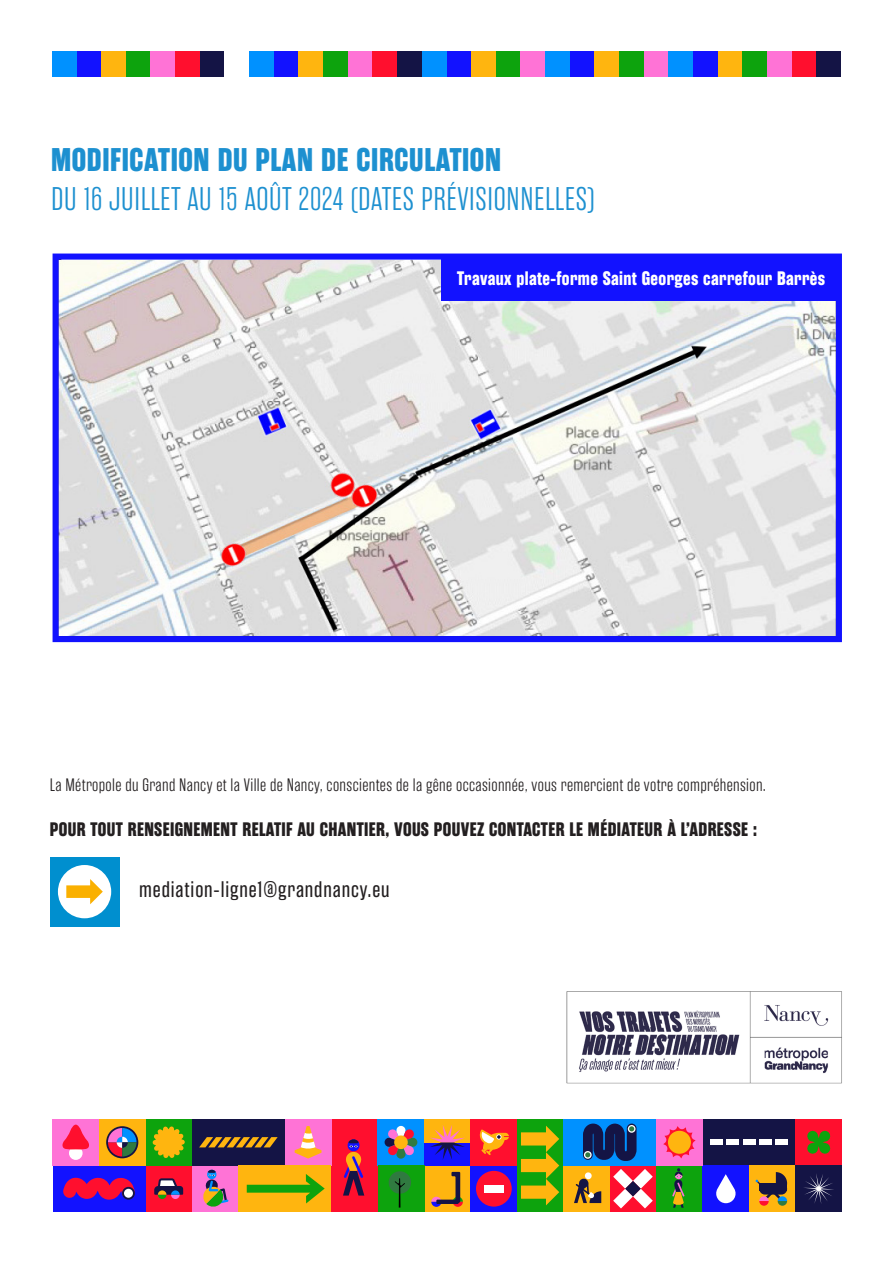
<style>
.page{position:relative;width:893px;height:1263px;background:#fff}
.page>*{position:absolute;margin:0;border:0;box-sizing:border-box;transform-origin:0 0}
.t1{font:300 32.7px "Rama Gothic E";letter-spacing:.02em;color:#1d90d0}
.t2{font:700 32.7px "Rama Gothic E";letter-spacing:.02em;color:#1d90d0}
.t3{font:22.5px "Rama Gothic E";letter-spacing:.04em;color:#231f20}
.t4{font:700 19.5px "Rama Gothic E";letter-spacing:.02em;color:#231f20}
.t5{font:700 19.5px "Rama Gothic E";letter-spacing:.02em;color:#fff}
.t6{font:300 18px "Rama Gothic E";letter-spacing:.02em;color:#231f20}
</style>
<div class="page">
<div style="left:274px;top:51px;width:24px;height:26px;background:#1212ff"></div>
<div style="left:249px;top:51px;width:25px;height:26px;background:#0091ff"></div>
<div style="left:298px;top:51px;width:25px;height:26px;background:#ffb50f"></div>
<div style="left:323px;top:51px;width:25px;height:26px;background:#0da30d"></div>
<div style="left:348px;top:51px;width:24px;height:26px;background:#ff73d6"></div>
<div style="left:372px;top:51px;width:25px;height:26px;background:#ff0f2e"></div>
<div style="left:397px;top:51px;width:25px;height:26px;background:#141445"></div>
<div style="left:76px;top:51px;width:25px;height:26px;background:#1212ff"></div>
<div style="left:52px;top:51px;width:24px;height:26px;background:#0091ff"></div>
<div style="left:101px;top:51px;width:25px;height:26px;background:#ffb50f"></div>
<div style="left:126px;top:51px;width:24px;height:26px;background:#0da30d"></div>
<div style="left:150px;top:51px;width:25px;height:26px;background:#ff73d6"></div>
<div style="left:175px;top:51px;width:25px;height:26px;background:#ff0f2e"></div>
<div style="left:200px;top:51px;width:24px;height:26px;background:#141445"></div>
<div style="left:446px;top:51px;width:25px;height:26px;background:#1212ff"></div>
<div style="left:422px;top:51px;width:24px;height:26px;background:#0091ff"></div>
<div style="left:471px;top:51px;width:25px;height:26px;background:#ffb50f"></div>
<div style="left:496px;top:51px;width:24px;height:26px;background:#0da30d"></div>
<div style="left:520px;top:51px;width:25px;height:26px;background:#ff73d6"></div>
<div style="left:570px;top:51px;width:24px;height:26px;background:#1212ff"></div>
<div style="left:545px;top:51px;width:25px;height:26px;background:#0091ff"></div>
<div style="left:594px;top:51px;width:25px;height:26px;background:#ffb50f"></div>
<div style="left:619px;top:51px;width:25px;height:26px;background:#0da30d"></div>
<div style="left:644px;top:51px;width:24px;height:26px;background:#ff73d6"></div>
<div style="left:693px;top:51px;width:25px;height:26px;background:#1212ff"></div>
<div style="left:668px;top:51px;width:25px;height:26px;background:#0091ff"></div>
<div style="left:718px;top:51px;width:24px;height:26px;background:#ffb50f"></div>
<div style="left:742px;top:51px;width:25px;height:26px;background:#0da30d"></div>
<div style="left:767px;top:51px;width:25px;height:26px;background:#ff73d6"></div>
<div style="left:792px;top:51px;width:24px;height:26px;background:#ff0f2e"></div>
<div style="left:816px;top:51px;width:25px;height:26px;background:#141445"></div>
<img style="left:566px;top:991px;width:276px;height:93px">
<div style="left:50px;top:857px;width:69px;height:69px;background:#008fcf"></div>
<div style="left:58px;top:865px;width:53px;height:53px;background:#fff;border-radius:50%"></div>
<svg style="left:66px;top:879px;width:37px;height:25px"></svg>
<div style="left:331px;top:1119px;width:47px;height:93px;background:#ff0f2e"></div>
<svg style="left:343px;top:1139px;width:21px;height:56px"></svg>
<div style="left:656px;top:1165px;width:47px;height:47px;background:#0da30d"></div>
<svg style="left:672px;top:1168px;width:12px;height:40px"></svg>
<div style="left:192px;top:1165px;width:46px;height:47px;background:#ff73d6"></div>
<div style="left:424px;top:1165px;width:47px;height:47px;background:#ffb50f"></div>
<div style="left:192px;top:1119px;width:93px;height:46px;background:#141445"></div>
<svg style="left:199px;top:1137px;width:79px;height:10px"></svg>
<div style="left:610px;top:1165px;width:46px;height:47px;background:#ff0f2e"></div>
<svg style="left:613px;top:1169px;width:40px;height:39px"></svg>
<div style="left:517px;top:1119px;width:46px;height:93px;background:#0da30d"></div>
<svg style="left:521px;top:1126px;width:38px;height:79px"></svg>
<div style="left:285px;top:1119px;width:46px;height:46px;background:#ff73d6"></div>
<svg style="left:295px;top:1126px;width:27px;height:32px"></svg>
<div style="left:563px;top:1165px;width:47px;height:47px;background:#ffb50f"></div>
<svg style="left:574px;top:1172px;width:27px;height:31px"></svg>
<div style="left:471px;top:1165px;width:46px;height:47px;background:#1212ff"></div>
<div style="left:476px;top:1171px;width:36px;height:35px;background:#ff0f2e;border-radius:50%"></div>
<div style="left:484px;top:1185px;width:19px;height:8px;background:#fff"></div>
<div style="left:703px;top:1119px;width:92px;height:46px;background:#141445"></div>
<div style="left:710px;top:1140px;width:13px;height:5px;background:#fff"></div>
<div style="left:727px;top:1140px;width:12px;height:5px;background:#fff"></div>
<div style="left:743px;top:1140px;width:12px;height:5px;background:#fff"></div>
<div style="left:775px;top:1140px;width:13px;height:5px;background:#fff"></div>
<div style="left:759px;top:1140px;width:12px;height:5px;background:#fff"></div>
<div style="left:145px;top:1165px;width:47px;height:47px;background:#ff0f2e"></div>
<svg style="left:154px;top:1178px;width:29px;height:21px"></svg>
<div style="left:53px;top:1165px;width:92px;height:47px;background:#1212ff"></div>
<div style="left:424px;top:1142px;width:47px;height:23px;background:#1212ff"></div>
<div style="left:424px;top:1119px;width:47px;height:23px;background:#ffb50f"></div>
<svg style="left:430px;top:1125px;width:35px;height:35px"></svg>
<div style="left:238px;top:1165px;width:93px;height:47px;background:#ffb50f"></div>
<svg style="left:247px;top:1174px;width:78px;height:29px"></svg>
<div style="left:563px;top:1119px;width:93px;height:46px;background:#0091ff"></div>
<svg style="left:583px;top:1123px;width:53px;height:38px;background:#16356f"></svg>
<div style="left:145px;top:1119px;width:47px;height:46px;background:#0da30d"></div>
<svg style="left:152px;top:1126px;width:33px;height:32px"></svg>
<div style="left:378px;top:1119px;width:46px;height:46px;background:#0091ff"></div>
<svg style="left:385px;top:1126px;width:32px;height:33px"></svg>
<div style="left:394px;top:1135px;width:14px;height:14px;background:#ffb50f;border-radius:50%"></div>
<div style="left:703px;top:1165px;width:46px;height:47px;background:#1212ff"></div>
<svg style="left:716px;top:1174px;width:20px;height:29px"></svg>
<div style="left:656px;top:1119px;width:47px;height:46px;background:#ff73d6"></div>
<svg style="left:663px;top:1126px;width:33px;height:32px"></svg>
<div style="left:668px;top:1131px;width:23px;height:23px;background:#ffb50f;border-radius:50%"></div>
<div style="left:749px;top:1165px;width:46px;height:47px;background:#ffb50f"></div>
<div style="left:470px;top:1119px;width:47px;height:46px;background:#ff0f2e"></div>
<svg style="left:480px;top:1129px;width:29px;height:26px"></svg>
<div style="left:378px;top:1165px;width:46px;height:47px;background:#0da30d"></div>
<div style="left:389px;top:1171px;width:22px;height:23px;background:#307a40;border-radius:50%"></div>
<svg style="left:395px;top:1178px;width:10px;height:29px"></svg>
<div style="left:795px;top:1119px;width:47px;height:46px;background:#ff0f2e"></div>
<svg style="left:807px;top:1130px;width:24px;height:24px"></svg>
<svg style="left:63px;top:1177px;width:72px;height:22px"></svg>
<svg style="left:122px;top:1187px;width:13px;height:12px"></svg>
<div style="left:124px;top:1189px;width:9px;height:9px;background:#fff;border-radius:50%"></div>
<div style="left:99px;top:1119px;width:46px;height:46px;background:#ffb50f"></div>
<svg style="left:106px;top:1126px;width:32px;height:32px"></svg>
<div style="left:53px;top:1119px;width:46px;height:46px;background:#ff73d6"></div>
<div style="left:69px;top:1146px;width:14px;height:14px;background:#fff;border-radius:50%"></div>
<svg style="left:63px;top:1124px;width:26px;height:26px"></svg>
<div style="left:795px;top:1165px;width:47px;height:47px;background:#141445"></div>
<svg style="left:804px;top:1174px;width:30px;height:30px"></svg>
<svg style="left:203px;top:1169px;width:26px;height:38px"></svg>
<svg style="left:756px;top:1172px;width:31px;height:34px"></svg>
<svg style="left:431px;top:1172px;width:32px;height:35px"></svg>
<svg style="left:52px;top:253px;width:790px;height:390px"></svg>
<div style="left:441px;top:259px;width:397px;height:41px;background:#1212ff"></div>
<p class="t2" style="left:51px;top:141px;width:452px">MODIFICATION DU PLAN DE CIRCULATION</p>
<p class="t1" style="left:51px;top:181px;width:545px">DU 16 JUILLET AU 15 AOÛT 2024 (DATES PRÉVISIONNELLES)</p>
<p class="t5" style="left:457px;top:267px;width:370px">Travaux plate-forme Saint Georges carrefour Barrès</p>
<p class="t6" style="left:50px;top:776px;width:717px">La Métropole du Grand Nancy et la Ville de Nancy, conscientes de la gêne occasionnée, vous remercient de votre compréhension.</p>
<p class="t4" style="left:50px;top:819px;width:708px">POUR TOUT RENSEIGNEMENT RELATIF AU CHANTIER, VOUS POUVEZ CONTACTER LE MÉDIATEUR À L’ADRESSE :</p>
<p class="t3" style="left:139px;top:877px;width:252px">mediation-ligne1@grandnancy.eu</p>
</div>
